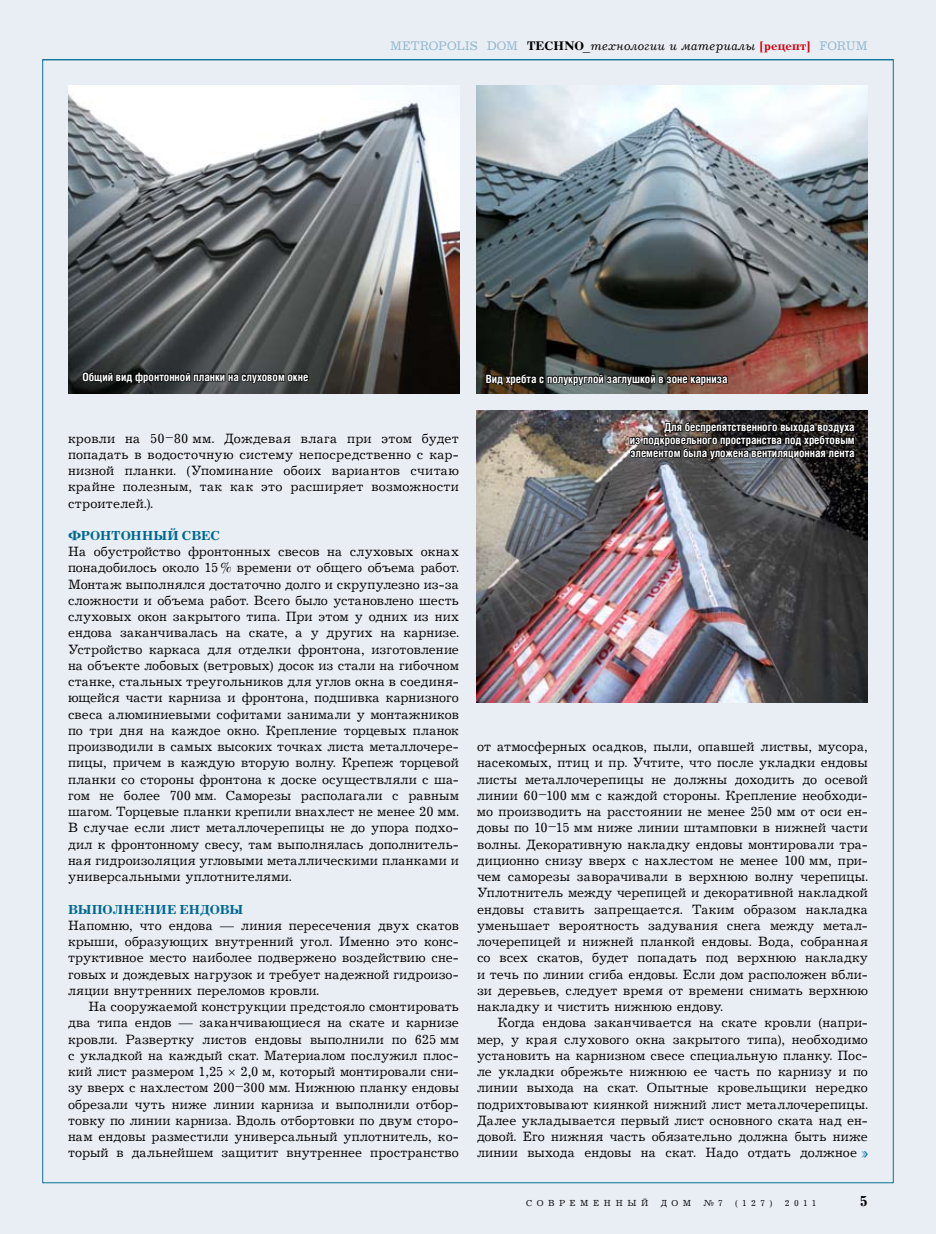
<style>
.page{position:relative;width:936px;height:1234px;background:#fff}
.page>*{position:absolute;margin:0;border:0;box-sizing:border-box;transform-origin:0 0}
.t1{font:13.8px/16.2px "Journal CTT";letter-spacing:.01em;color:#000;text-align:justify}
.t2{font:700 13.5px "Journal C";letter-spacing:.01em;color:#006990}
.t3{font:italic 12.75px "Journal CTT";letter-spacing:.02em;color:#000}
.t4{font:700 11.4px/12.9px "Helios Cond";color:#fff;text-align:justify}
.t5{font:9px "Journal CTT";letter-spacing:.5em;color:#000}
.s1{font-style:normal;color:#8eb6cc}
.s2{font-weight:700;font-style:normal}
.s3{font-weight:700;font-style:normal;color:#d1000c}
</style>
<div class="page">
<div style="left:0;top:0;width:935px;height:1233px;background:#e9edf4"></div>
<hr style="left:43px;top:59px;width:850px;height:1px;background:#087192">
<img style="left:68px;top:85px;width:391px;height:308px">
<img style="left:476px;top:85px;width:391px;height:308px">
<img style="left:476px;top:410px;width:391px;height:292px">
<svg style="left:861px;top:1151px;width:6px;height:6px"></svg>
<svg style="left:82px;top:362px;width:227px;height:32px"></svg>
<svg style="left:484px;top:371px;width:246px;height:23px"></svg>
<svg style="left:628px;top:421px;width:229px;height:52px"></svg>
<p class="t3" style="left:390px;top:40px;width:479px"><span class="s1">METROPOLIS DOM</span> <span class="s2">TECHNO</span>_технологии и материалы <span class="s3">[рецепт]</span> <span class="s1">FORUM</span></p>
<p class="t4" style="left:82px;top:370px;width:227px">Общий вид фронтонной планки на слуховом окне</p>
<p class="t4" style="left:485px;top:372px;width:243px">Вид хребта с полукруглой заглушкой в зоне карниза</p>
<p class="t4" style="left:629px;top:420px;width:226px;text-indent:34px">Для беспрепятственного выхода воздуха из подкровельного пространства под хребтовым элементом была уложена вентиляционная лента</p>
<p class="t1" style="left:68px;top:430px;width:392px">кровли на 50–80 мм. Дождевая влага при этом будет попадать в водосточную систему непосредственно с кар&shy;низной планки. (Упоминание обоих вариантов считаю крайне полезным, так как это расширяет возможности строителей.).</p>
<p class="t2" style="left:68px;top:528px;width:153px">ФРОНТОННЫЙ СВЕС</p>
<p class="t1" style="left:68px;top:544px;width:392px">На обустройство фронтонных свесов на слуховых окнах понадобилось около 15 % времени от общего объема работ.<br>Монтаж выполнялся достаточно долго и скрупулезно из-за сложности и объема работ. Всего было установлено шесть слуховых окон закрытого типа. При этом у одних из них ендова заканчивалась на скате, а у других на карнизе.<br>Устройство каркаса для отделки фронтона, изготовление на объекте лобовых (ветровых) досок из стали на гибочном станке, стальных треугольников для углов окна в соединя&shy;ющейся части карниза и фронтона, подшивка карнизного свеса алюминиевыми софитами занимали у монтажников по три дня на каждое окно. Крепление торцевых планок производили в самых высоких точках листа металлочере&shy;пицы, причем в каждую вторую волну. Крепеж торцевой планки со стороны фронтона к доске осуществляли с ша&shy;гом не более 700 мм. Саморезы располагали с равным шагом. Торцевые планки крепили внахлест не менее 20 мм.<br>В случае если лист металлочерепицы не до упора подхо&shy;дил к фронтонному свесу, там выполнялась дополнитель&shy;ная гидроизоляция угловыми металлическими планками и универсальными уплотнителями.</p>
<p class="t2" style="left:68px;top:901px;width:177px">ВЫПОЛНЕНИЕ ЕНДОВЫ</p>
<p class="t1" style="left:68px;top:917px;width:392px">Напомню, что ендова — линия пересечения двух скатов крыши, образующих внутренний угол. Именно это конс&shy;труктивное место наиболее подвержено воздействию сне&shy;говых и дождевых нагрузок и требует надежной гидроизо&shy;ляции внутренних переломов кровли.</p>
<p class="t1" style="left:68px;top:998px;width:392px;text-indent:20px">На сооружаемой конструкции предстояло смонтировать два типа ендов — заканчивающиеся на скате и карнизе кровли. Развертку листов ендовы выполнили по 625 мм с укладкой на каждый скат. Материалом послужил плос&shy;кий лист размером 1,25 2,0 м, который монтировали сни&shy;зу вверх с нахлестом 200–300 мм. Нижнюю планку ендовы обрезали чуть ниже линии карниза и выполнили отбор&shy;товку по линии карниза. Вдоль отбортовки по двум сторо&shy;нам ендовы разместили универсальный уплотнитель, ко&shy;торый в дальнейшем защитит внутреннее пространство</p>
<p class="t1" style="left:477px;top:739px;width:392px">от атмосферных осадков, пыли, опавшей листвы, мусора, насекомых, птиц и пр. Учтите, что после укладки ендовы листы металлочерепицы не должны доходить до осевой линии 60–100 мм с каждой стороны. Крепление необходи&shy;мо производить на расстоянии не менее 250 мм от оси ен&shy;довы по 10–15 мм ниже линии штамповки в нижней части волны. Декоративную накладку ендовы монтировали тра&shy;диционно снизу вверх с нахлестом не менее 100 мм, при&shy;чем саморезы заворачивали в верхнюю волну черепицы.<br>Уплотнитель между черепицей и декоративной накладкой ендовы ставить запрещается. Таким образом накладка уменьшает вероятность задувания снега между метал&shy;лочерепицей и нижней планкой ендовы. Вода, собранная со всех скатов, будет попадать под верхнюю накладку и течь по линии сгиба ендовы. Если дом расположен вбли&shy;зи деревьев, следует время от времени снимать верхнюю накладку и чистить нижнюю ендову.</p>
<p class="t1" style="left:477px;top:1015px;width:392px;text-indent:20px">Когда ендова заканчивается на скате кровли (напри&shy;мер, у края слухового окна закрытого типа), необходимо установить на карнизном свесе специальную планку. Пос&shy;ле укладки обрежьте нижнюю ее часть по карнизу и по линии выхода на скат. Опытные кровельщики нередко подрихтовывают киянкой нижний лист металлочерепицы.<br>Далее укладывается первый лист основного ската над ен&shy;довой. Его нижняя часть обязательно должна быть ниже линии выхода ендовы на скат. Надо отдать должное</p>
<p class="t5" style="left:526px;top:1198px;width:124px">СОВРЕМЕННЫЙ</p>
<p class="t5" style="left:660px;top:1198px;width:32px">ДОМ</p>
<p class="t5" style="left:703px;top:1198px;width:21px">¹ 7</p>
<p class="t5" style="left:735px;top:1198px;width:39px">(127)</p>
<p class="t5" style="left:784px;top:1198px;width:33px">2011</p>
</div>
